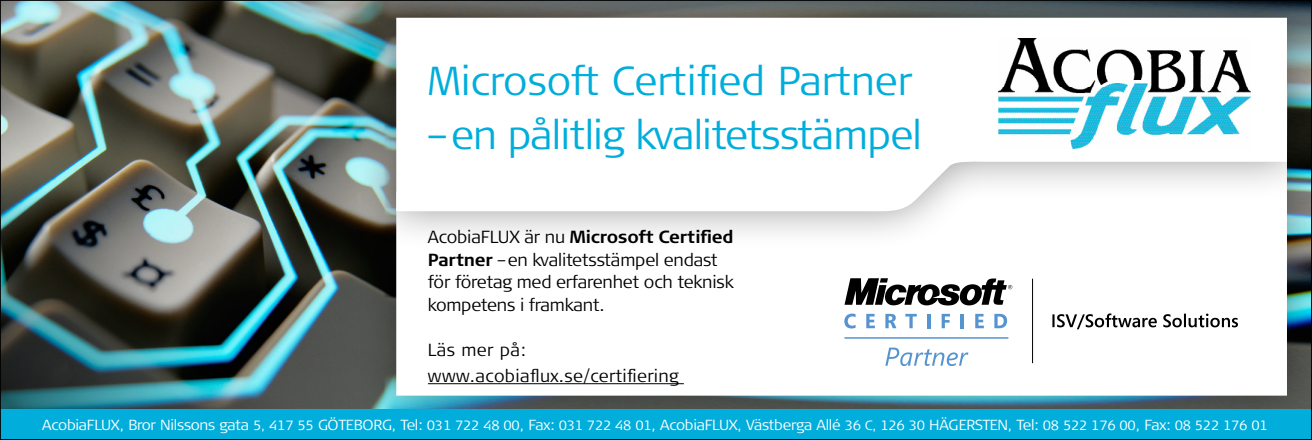
<style>
.page{position:relative;width:1312px;height:440px;background:#fff}
.page>*{position:absolute;margin:0;border:0;box-sizing:border-box;transform-origin:0 0}
.t1{font:300 40.25px/53.8px "Signa Column";letter-spacing:-.02em;color:#00addb}
.t2{font:300 17.5px/22.5px "Signa Column";letter-spacing:-.01em;color:#000}
.t3{font:300 17.5px "Signa Column";letter-spacing:.02em;color:#000}
.t4{font:300 14.5px "Signa Column";letter-spacing:-.02em;color:#fff}
.s1{font-weight:700}
.s2{font-size:13.25px}
</style>
<div class="page">
<img style="left:2px;top:2px;width:352px;height:407px">
<div style="left:354px;top:50px;width:957px;height:389px;background:#000;opacity:.4"></div>
<svg style="left:396px;top:264px;width:890px;height:131px"></svg>
<div style="left:354px;top:0;width:957px;height:264px;background:#000;opacity:.4"></div>
<svg style="left:396px;top:18px;width:890px;height:193px"></svg>
<img style="left:998px;top:39px;width:251px;height:109px">
<div style="left:0;top:409px;width:1311px;height:30px;background:#00addb"></div>
<hr style="left:428px;top:383px;width:255px;height:1px;background:#000">
<svg style="left:844px;top:313px;width:11px;height:15px"></svg>
<svg style="left:866px;top:313px;width:8px;height:15px"></svg>
<svg style="left:885px;top:313px;width:11px;height:15px"></svg>
<svg style="left:905px;top:313px;width:11px;height:15px"></svg>
<hr style="left:926px;top:313px;width:3px;height:15px;background:#5694cf">
<svg style="left:941px;top:313px;width:8px;height:15px"></svg>
<hr style="left:960px;top:313px;width:3px;height:15px;background:#5694cf">
<svg style="left:975px;top:313px;width:8px;height:15px"></svg>
<svg style="left:994px;top:313px;width:12px;height:15px"></svg>
<hr style="left:844px;top:337px;width:164px;height:1px;background:#5694cf">
<svg style="left:885px;top:347px;width:83px;height:19px"></svg>
<svg style="left:844px;top:278px;width:168px;height:28px"></svg>
<hr style="left:1031px;top:278px;width:1px;height:85px;background:#000">
<svg style="left:1052px;top:313px;width:185px;height:16px"></svg>
<p class="t1" style="left:428px;top:54px;width:495px">Microsoft Certified Partner –en pålitlig kvalitetsstämpel</p>
<p class="t2" style="left:428px;top:226px;width:307px">AcobiaFLUX är nu <span class="s1">Microsoft Certified Partner</span> –en kvalitetsstämpel endast för företag med erfarenhet och teknisk kompetens i framkant.</p>
<p class="t2" style="left:428px;top:339px;width:99px">Läs mer på:</p>
<p class="t3" style="left:428px;top:366px;width:252px">www.acobiaflux.se/certifiering</p>
<p class="t4" style="left:42px;top:416px;width:1226px">AcobiaFLUX, Bror Nilssons gata <span class="s2">5, 417 55</span> GÖTEBORG, Tel: <span class="s2">031 722 48 00</span>, Fax: <span class="s2">031 722 48 01</span>, AcobiaFLUX, Västberga Allé <span class="s2">36 C, 126 30</span> HÄGERSTEN, Tel: <span class="s2">08 522 176 00</span>, Fax: <span class="s2">08 522 176 01</span></p>
</div>
